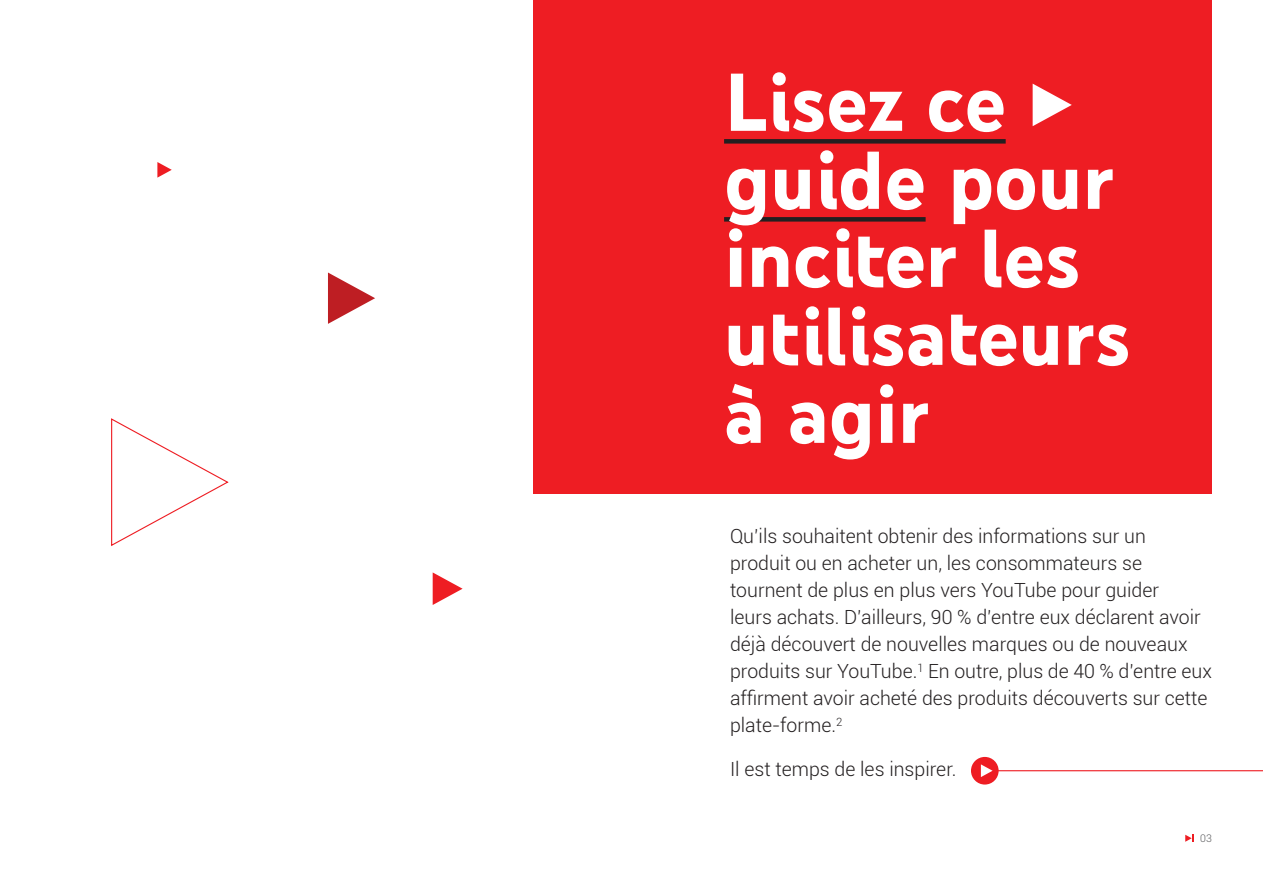
<style>
.page{position:relative;width:1263px;height:893px;background:#fff}
.page>*{position:absolute;margin:0;border:0;box-sizing:border-box;transform-origin:0 0}
.Big_head_white{font:700 84px/78px "You Tube Sans";color:#fff}
.YT_1{font:300 19.5px/27px "Roboto";color:#231f20}
.YT_1-2{font:300 10.5px "Roboto";color:#57585a}
</style>
<div class="page">
<div style="left:533px;top:0;width:679px;height:493px;background:#ee1d23"></div>
<div style="left:971px;top:757px;width:28px;height:27px;background:#ee1d23;border-radius:50%"></div>
<svg style="left:981px;top:764px;width:11px;height:13px"></svg>
<hr style="left:994px;top:770px;width:269px;height:1px;background:#ee1d23">
<svg style="left:328px;top:273px;width:47px;height:51px"></svg>
<svg style="left:111px;top:418px;width:118px;height:128px"></svg>
<svg style="left:433px;top:572px;width:30px;height:33px"></svg>
<svg style="left:157px;top:162px;width:15px;height:16px"></svg>
<svg style="left:1033px;top:84px;width:39px;height:42px"></svg>
<svg style="left:1185px;top:835px;width:9px;height:7px"></svg>
<div style="left:724px;top:139px;width:282px;height:5px;background:#231f20"></div>
<div style="left:724px;top:217px;width:202px;height:5px;background:#231f20"></div>
<p class="Big_head_white" style="left:724px;top:56px;width:408px">Lisez ce guide pour inciter les utilisateurs à agir</p>
<p class="YT_1" style="left:730px;top:522px;width:483px">Qu’ils souhaitent obtenir des informations sur un<br>produit ou en acheter un, les consommateurs se tournent de plus en plus vers YouTube pour guider<br>leurs achats. D’ailleurs, 90 % d’entre eux déclarent avoir déjà découvert de nouvelles marques ou de nouveaux produits sur YouTube.<sup>1</sup> En outre, plus de 40 % d’entre eux affirment avoir acheté des produits découverts sur cette plate-forme.<sup>2</sup></p>
<p class="YT_1" style="left:730px;top:755px;width:228px">Il est temps de les inspirer.</p>
<p class="YT_1-2" style="left:1200px;top:831px;width:13px">03</p>
</div>
